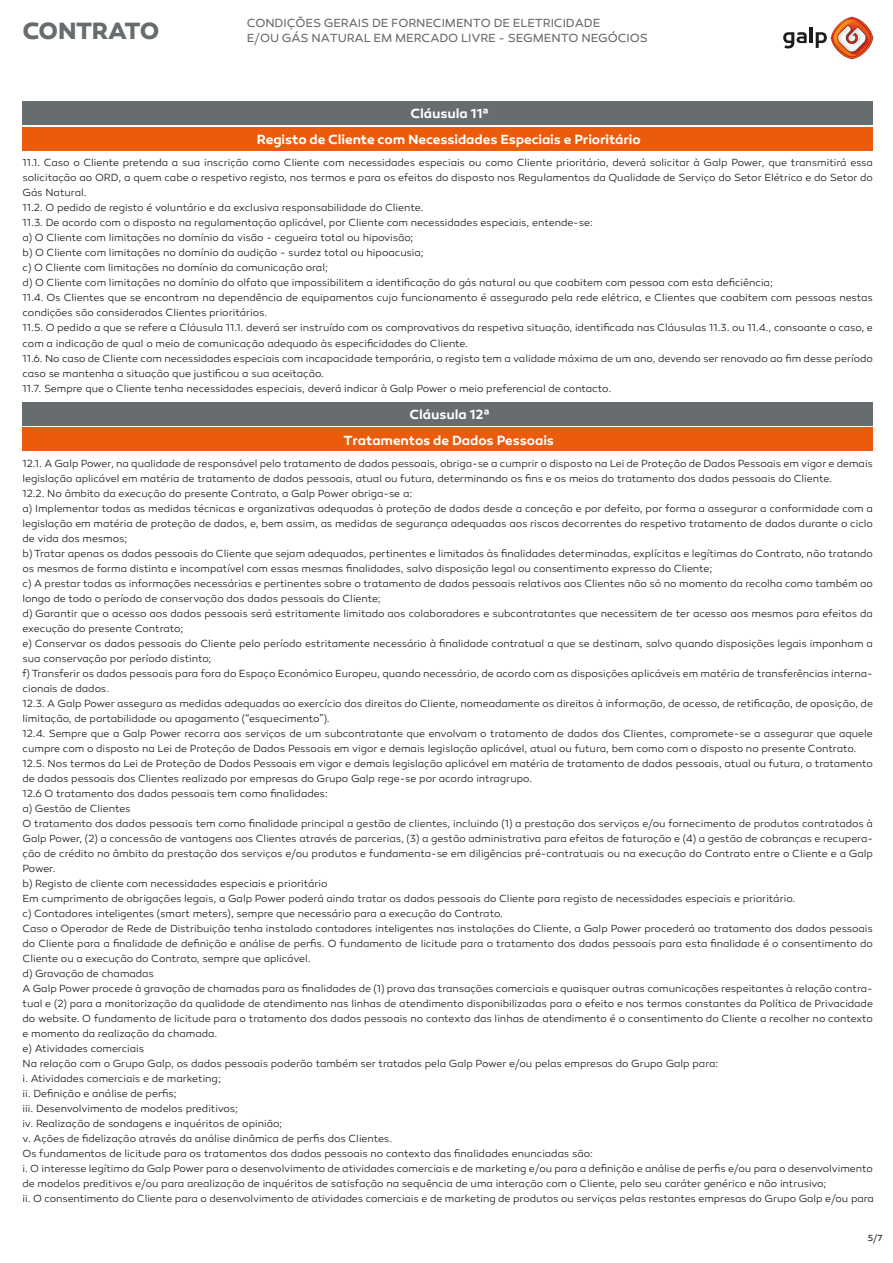
<style>
.page{position:relative;width:893px;height:1263px;background:#fff}
.page>*{position:absolute;margin:0;border:0;box-sizing:border-box;transform-origin:0 0}
.t1{font:700 24px "Canaro";letter-spacing:-.02em;color:#676c6e}
.t2{font:600 13.5px/25.8px "Canaro";letter-spacing:-.01em;color:#fff;text-align:center}
.t3{font:12px "Canaro";letter-spacing:-.01em;color:#676c6e}
.t4{font:300 10.5px/15px "Canaro";letter-spacing:-.005em;color:#1d1d1b}
.t5{font:9px "Canaro";color:#1d1d1b}
</style>
<div class="page">
<div style="left:22px;top:101px;width:851px;height:24px;background:#676c6e"></div>
<div style="left:22px;top:127px;width:851px;height:23px;background:#ea5b0b"></div>
<div style="left:22px;top:402px;width:851px;height:23px;background:#676c6e"></div>
<div style="left:22px;top:428px;width:851px;height:23px;background:#ea5b0b"></div>
<svg style="left:783px;top:32px;width:24px;height:16px"></svg>
<hr style="left:810px;top:28px;width:3px;height:15px;background:#1d1d1b">
<svg style="left:816px;top:32px;width:11px;height:16px"></svg>
<img style="left:830px;top:16px;width:44px;height:44px">
<p class="t3" style="left:247px;top:16px;width:355px">CONDIÇÕES GERAIS DE FORNECIMENTO DE ELETRICIDADE</p>
<h1 class="t1" style="left:22px;top:15px;width:139px">CONTRATO</h1>
<p class="t3" style="left:247px;top:30px;width:403px">E/OU GÁS NATURAL EM MERCADO LIVRE - SEGMENTO NEGÓCIOS</p>
<p class="t2" style="left:257px;top:101px;width:385px">Cláusula 11ª<br>Registo de Cliente com Necessidades Especiais e Prioritário</p>
<p class="t4" style="left:23px;top:155px;width:852px">11.1. Caso o Cliente pretenda a sua inscrição como Cliente com necessidades especiais ou como Cliente prioritário, deverá solicitar à Galp Power, que transmitirá essa solicitação ao ORD, a quem cabe o respetivo registo, nos termos e para os efeitos do disposto nos Regulamentos da Qualidade de Serviço do Setor Elétrico e do Setor do Gás Natural.<br>11.2. O pedido de registo é voluntário e da exclusiva responsabilidade do Cliente.<br>11.3. De acordo com o disposto na regulamentação aplicável, por Cliente com necessidades especiais, entende-se:<br>a) O Cliente com limitações no domínio da visão - cegueira total ou hipovisão;<br>b) O Cliente com limitações no domínio da audição - surdez total ou hipoacusia;<br>c) O Cliente com limitações no domínio da comunicação oral;<br>d) O Cliente com limitações no domínio do olfato que impossibilitem a identificação do gás natural ou que coabitem com pessoa com esta deficiência;<br>11.4. Os Clientes que se encontram na dependência de equipamentos cujo funcionamento é assegurado pela rede elétrica, e Clientes que coabitem com pessoas nestas condições são considerados Clientes prioritários.<br>11.5. O pedido a que se refere a Cláusula 11.1. deverá ser instruído com os comprovativos da respetiva situação, identificada nas Cláusulas 11.3. ou 11.4., consoante o caso, e com a indicação de qual o meio de comunicação adequado às especificidades do Cliente.<br>11.6. No caso de Cliente com necessidades especiais com incapacidade temporária, o registo tem a validade máxima de um ano, devendo ser renovado ao fim desse período caso se mantenha a situação que justificou a sua aceitação.<br>11.7. Sempre que o Cliente tenha necessidades especiais, deverá indicar à Galp Power o meio preferencial de contacto.</p>
<p class="t2" style="left:344px;top:401px;width:212px">Cláusula 12ª<br>Tratamentos de Dados Pessoais</p>
<p class="t4" style="left:23px;top:456px;width:853px">12.1. A Galp Power, na qualidade de responsável pelo tratamento de dados pessoais, obriga-se a cumprir o disposto na Lei de Proteção de Dados Pessoais em vigor e demais legislação aplicável em matéria de tratamento de dados pessoais, atual ou futura, determinando os fins e os meios do tratamento dos dados pessoais do Cliente.<br>12.2. No âmbito da execução do presente Contrato, a Galp Power obriga-se a:<br>a) Implementar todas as medidas técnicas e organizativas adequadas à proteção de dados desde a conceção e por defeito, por forma a assegurar a conformidade com a legislação em matéria de proteção de dados, e, bem assim, as medidas de segurança adequadas aos riscos decorrentes do respetivo tratamento de dados durante o ciclo de vida dos mesmos;<br>b) Tratar apenas os dados pessoais do Cliente que sejam adequados, pertinentes e limitados às finalidades determinadas, explícitas e legítimas do Contrato, não tratando os mesmos de forma distinta e incompatível com essas mesmas finalidades, salvo disposição legal ou consentimento expresso do Cliente;<br>c) A prestar todas as informações necessárias e pertinentes sobre o tratamento de dados pessoais relativos aos Clientes não só no momento da recolha como também ao longo de todo o período de conservação dos dados pessoais do Cliente;<br>d) Garantir que o acesso aos dados pessoais será estritamente limitado aos colaboradores e subcontratantes que necessitem de ter acesso aos mesmos para efeitos da execução do presente Contrato;<br>e) Conservar os dados pessoais do Cliente pelo período estritamente necessário à finalidade contratual a que se destinam, salvo quando disposições legais imponham a sua conservação por período distinto;<br>f) Transferir os dados pessoais para fora do Espaço Económico Europeu, quando necessário, de acordo com as disposições aplicáveis em matéria de transferências interna&shy;cionais de dados.<br>12.3. A Galp Power assegura as medidas adequadas ao exercício dos direitos do Cliente, nomeadamente os direitos à informação, de acesso, de retificação, de oposição, de limitação, de portabilidade ou apagamento (“esquecimento”).<br>12.4. Sempre que a Galp Power recorra aos serviços de um subcontratante que envolvam o tratamento de dados dos Clientes, compromete-se a assegurar que aquele cumpre com o disposto na Lei de Proteção de Dados Pessoais em vigor e demais legislação aplicável, atual ou futura, bem como com o disposto no presente Contrato.<br>12.5. Nos termos da Lei de Proteção de Dados Pessoais em vigor e demais legislação aplicável em matéria de tratamento de dados pessoais, atual ou futura, o tratamento de dados pessoais dos Clientes realizado por empresas do Grupo Galp rege-se por acordo intragrupo.<br>12.6 O tratamento dos dados pessoais tem como finalidades:<br>a) Gestão de Clientes<br>O tratamento dos dados pessoais tem como finalidade principal a gestão de clientes, incluindo (1) a prestação dos serviços e/ou fornecimento de produtos contratados à Galp Power, (2) a concessão de vantagens aos Clientes através de parcerias, (3) a gestão administrativa para efeitos de faturação e (4) a gestão de cobranças e recupera&shy;ção de crédito no âmbito da prestação dos serviços e/ou produtos e fundamenta-se em diligências pré-contratuais ou na execução do Contrato entre o Cliente e a Galp Power.<br>b) Registo de cliente com necessidades especiais e prioritário<br>Em cumprimento de obrigações legais, a Galp Power poderá ainda tratar os dados pessoais do Cliente para registo de necessidades especiais e prioritário.<br>c) Contadores inteligentes (smart meters), sempre que necessário para a execução do Contrato.<br>Caso o Operador de Rede de Distribuição tenha instalado contadores inteligentes nas instalações do Cliente, a Galp Power procederá ao tratamento dos dados pessoais do Cliente para a finalidade de definição e análise de perfis. O fundamento de licitude para o tratamento dos dados pessoais para esta finalidade é o consentimento do Cliente ou a execução do Contrato, sempre que aplicável.<br>d) Gravação de chamadas<br>A Galp Power procede à gravação de chamadas para as finalidades de (1) prova das transações comerciais e quaisquer outras comunicações respeitantes à relação contra&shy;tual e (2) para a monitorização da qualidade de atendimento nas linhas de atendimento disponibilizadas para o efeito e nos termos constantes da Política de Privacidade do website. O fundamento de licitude para o tratamento dos dados pessoais no contexto das linhas de atendimento é o consentimento do Cliente a recolher no contexto e momento da realização da chamada.<br>e) Atividades comerciais<br>Na relação com o Grupo Galp, os dados pessoais poderão também ser tratados pela Galp Power e/ou pelas empresas do Grupo Galp para:<br>i. Atividades comerciais e de marketing;<br>ii. Definição e análise de perfis;<br>iii. Desenvolvimento de modelos preditivos;<br>iv. Realização de sondagens e inquéritos de opinião;<br>v. Ações de fidelização através da análise dinâmica de perfis dos Clientes.<br>Os fundamentos de licitude para os tratamentos dos dados pessoais no contexto das finalidades enunciadas são:<br>i. O interesse legítimo da Galp Power para o desenvolvimento de atividades comerciais e de marketing e/ou para a definição e análise de perfis e/ou para o desenvolvimento de modelos preditivos e/ou para arealização de inquéritos de satisfação na sequência de uma interação com o Cliente, pelo seu caráter genérico e não intrusivo;<br>ii. O consentimento do Cliente para o desenvolvimento de atividades comerciais e de marketing de produtos ou serviços pelas restantes empresas do Grupo Galp e/ou para</p>
<p class="t5" style="left:868px;top:1232px;width:16px">5/7</p>
</div>
